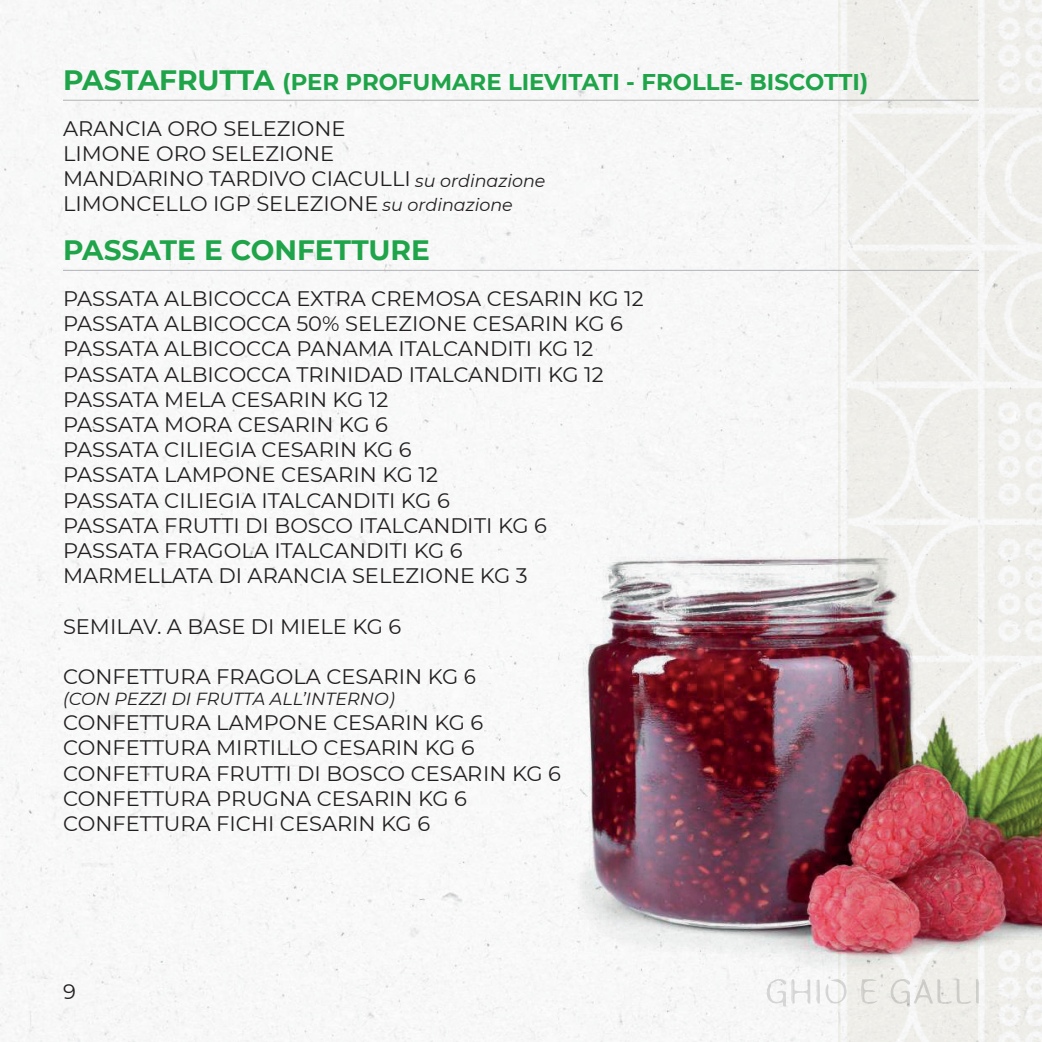
<style>
.page{position:relative;width:1042px;height:1042px;background:#fff}
.page>*{position:absolute;margin:0;border:0;box-sizing:border-box;transform-origin:0 0}
.t1{font:700 28px "Montserrat";color:#1fa449}
.t2{font:700 22.75px "Montserrat";color:#1fa449}
.t3{font:21px/25.2px "Montserrat";color:#231f20}
.t4{font:italic 17.5px/24.7px "Montserrat";color:#231f20}
.s1{font-size:28px}
</style>
<div class="page">
<img style="left:0;top:0;width:838px;height:1042px">
<img style="left:838px;top:0;width:204px;height:1042px">
<hr style="left:63px;top:100px;width:916px;height:1px;background:#b2b3b7">
<hr style="left:63px;top:270px;width:916px;height:1px;background:#b2b3b7">
<img style="left:469px;top:469px;width:573px;height:540px">
<p class="t2" style="left:63px;top:66px;width:807px"><span class="s1">PASTAFRUTTA</span> (PER PROFUMARE LIEVITATI - FROLLE- BISCOTTI)</p>
<p class="t3" style="left:63px;top:115px;width:349px">ARANCIA ORO SELEZIONE<br>LIMONE ORO SELEZIONE<br>MANDARINO TARDIVO CIACULLI<br>LIMONCELLO IGP SELEZIONE</p>
<h1 class="t1" style="left:63px;top:230px;width:368px">PASSATE E CONFETTURE</h1>
<p class="t3" style="left:63px;top:285px;width:582px">PASSATA ALBICOCCA EXTRA CREMOSA CESARIN KG 12<br>PASSATA ALBICOCCA 50% SELEZIONE CESARIN KG 6<br>PASSATA ALBICOCCA PANAMA ITALCANDITI KG 12<br>PASSATA ALBICOCCA TRINIDAD ITALCANDITI KG 12<br>PASSATA MELA CESARIN KG 12<br>PASSATA MORA CESARIN KG 6<br>PASSATA CILIEGIA CESARIN KG 6<br>PASSATA LAMPONE CESARIN KG 12<br>PASSATA CILIEGIA ITALCANDITI KG 6<br>PASSATA FRUTTI DI BOSCO ITALCANDITI KG 6<br>PASSATA FRAGOLA ITALCANDITI KG 6<br>MARMELLATA DI ARANCIA SELEZIONE KG 3</p>
<p class="t3" style="left:63px;top:613px;width:340px">SEMILAV. A BASE DI MIELE KG 6</p>
<p class="t3" style="left:63px;top:663px;width:415px">CONFETTURA FRAGOLA CESARIN KG 6</p>
<p class="t4" style="left:63px;top:686px;width:333px">(CON PEZZI DI FRUTTA ALL’INTERNO)</p>
<p class="t3" style="left:63px;top:709px;width:499px">CONFETTURA LAMPONE CESARIN KG 6<br>CONFETTURA MIRTILLO CESARIN KG 6<br>CONFETTURA FRUTTI DI BOSCO CESARIN KG 6<br>CONFETTURA PRUGNA CESARIN KG 6<br>CONFETTURA FICHI CESARIN KG 6</p>
<p class="t4" style="left:383px;top:167px;width:164px;text-indent:33px">su ordinazione su ordinazione</p>
<p class="t3" style="left:63px;top:978px;width:14px">9</p>
</div>
